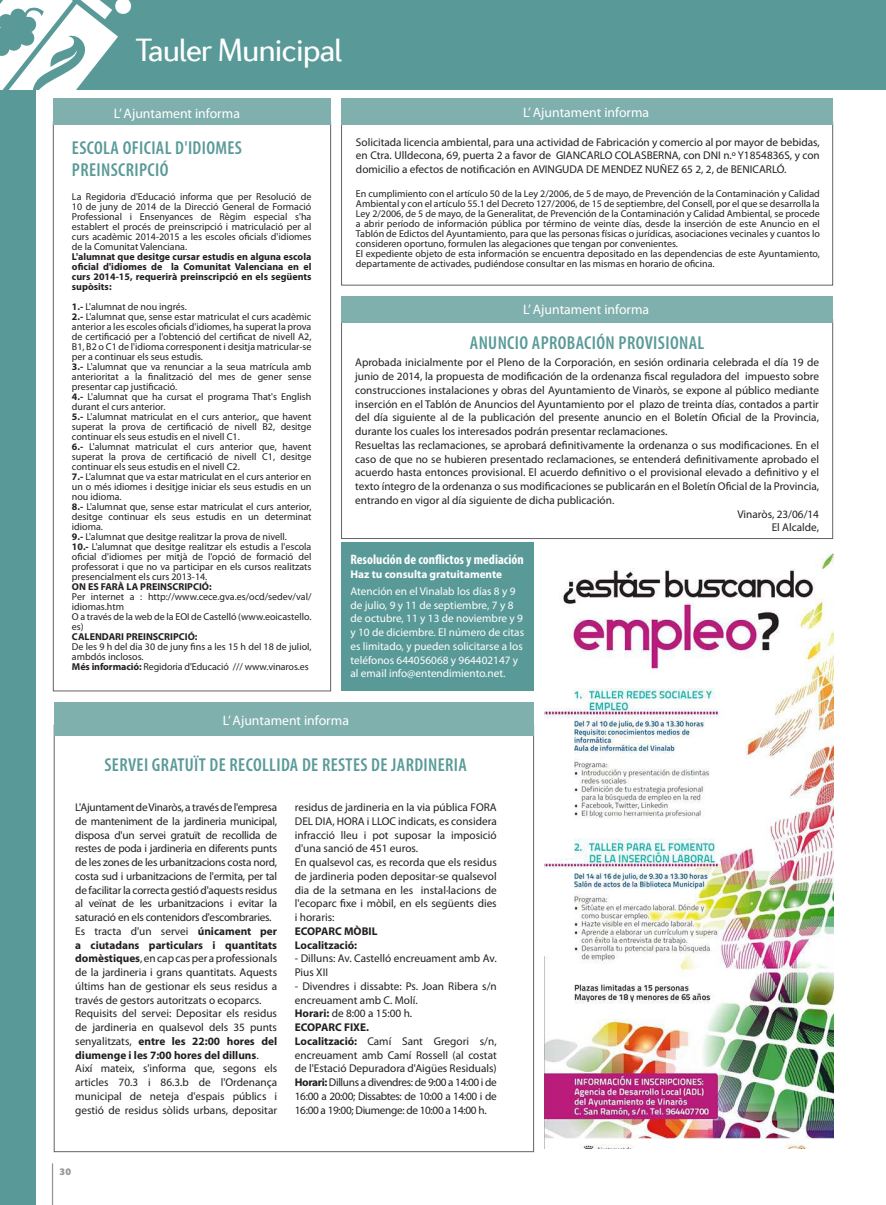
<style>
.page{position:relative;width:886px;height:1205px;background:#fff}
.page>*{position:absolute;margin:0;border:0;box-sizing:border-box;transform-origin:0 0}
.t1{font:32.5px "Diverda Sans Com";letter-spacing:-.04em;color:#fff}
.t2{font:600 condensed 18.75px/22.5px "Myriad Pro";letter-spacing:.02em;color:#599a98}
.t3{font:13.75px "Myriad Pro";color:#fff}
.t4{font:700 condensed 13.75px "Myriad Pro";color:#fff}
.t5{font:11.25px/13.8px "Myriad Pro";color:#231f20}
.t6{font:11.25px/13.8px "Myriad Pro";color:#fff}
.t7{font:700 11.25px "Myriad Pro";color:#fff}
.t8{font:700 11.25px/13.8px "Myriad Pro";color:#231f20}
.t9{font:10px/10px "Myriad Pro";color:#231f20}
.t10{font:700 10px/10px "Myriad Pro";color:#231f20;text-align:justify}
.t11{font:900 10px "Myriad Pro";color:#939598}
.s1{font-weight:700}
</style>
<div class="page">
<hr style="left:52px;top:1163px;width:1px;height:42px;background:#939598">
<div style="left:341px;top:542px;width:193px;height:149px;background:#599a98"></div>
<div style="left:342px;top:296px;width:490px;height:26px;background:#7fb0ad"></div>
<div style="left:341px;top:122px;width:492px;height:163px;border:1px solid #636366"></div>
<div style="left:342px;top:99px;width:490px;height:26px;background:#7fb0ad"></div>
<div style="left:0;top:0;width:35px;height:1205px;background:#599a98"></div>
<div style="left:0;top:0;width:886px;height:89px;background:#599a98"></div>
<svg style="left:0;top:0;width:132px;height:89px"></svg>
<div style="left:53px;top:99px;width:278px;height:26px;background:#7fb0ad"></div>
<div style="left:54px;top:702px;width:480px;height:33px;background:#7fb0ad"></div>
<img style="left:545px;top:551px;width:289px;height:597px">
<h1 class="t1" style="left:136px;top:32px;width:208px">Tauler Municipal</h1>
<p class="t3" style="left:114px;top:105px;width:127px">L’ Ajuntament informa</p>
<h2 class="t2" style="left:72px;top:136px;width:172px">ESCOLA OFICIAL D'IDIOMES<br>PREINSCRIPCIÓ</h2>
<p class="t9" style="left:72px;top:191px;width:241px;text-align:justify">La Regidoria d'Educació informa que per Resolució de 10 de juny de 2014 de la Direcció General de Formació Professional i Ensenyances de Règim especial s'ha establert el procés de preinscripció i matriculació per al curs acadèmic 2014-2015 a les escoles oficials d'idiomes de la Comunitat Valenciana.</p>
<p class="t10" style="left:72px;top:251px;width:241px">L'alumnat que desitge cursar estudis en alguna escola oficial d'idiomes de la Comunitat Valenciana en el curs 2014-15, requerirà preinscripció en els següents supòsits:</p>
<p class="t9" style="left:72px;top:301px;width:241px"><span class="s1">1.-</span> L'alumnat de nou ingrés.<br><span class="s1">2.-</span> L'alumnat que, sense estar matriculat el curs acadèmic anterior a les escoles oficials d'idiomes, ha superat la prova de certificació per a l'obtenció del certificat de nivell A2, B1, B2 o C1 de l'idioma corresponent i desitja matricular-se per a continuar els seus estudis.<br><span class="s1">3.-</span> L'alumnat que va renunciar a la seua matrícula amb anterioritat a la finalització del mes de gener sense presentar cap justificació.<br><span class="s1">4.-</span> L'alumnat que ha cursat el programa That's English durant el curs anterior.<br><span class="s1">5.-</span> L'alumnat matriculat en el curs anterior,, que havent superat la prova de certificació de nivell B2, desitge continuar els seus estudis en el nivell C1.<br><span class="s1">6.-</span> L'alumnat matriculat el curs anterior que, havent superat la prova de certificació de nivell C1, desitge continuar els seus estudis en el nivell C2.<br><span class="s1">7.-</span> L'alumnat que va estar matriculat en el curs anterior en un o més idiomes i desitjge iniciar els seus estudis en un nou idioma.<br><span class="s1">8.-</span> L'alumnat que, sense estar matriculat el curs anterior, desitge continuar els seus estudis en un determinat idioma.<br><span class="s1">9.-</span> L'alumnat que desitge realitzar la prova de nivell.<br><span class="s1">10.-</span> L'alumnat que desitge realitzar els estudis a l'escola oficial d'idiomes per mitjà de l'opció de formació del professorat i que no va participar en els cursos realitzats presencialment els curs 2013-14.</p>
<p class="t10" style="left:72px;top:581px;width:141px">ON ES FARÀ LA PREINSCRIPCIÓ:</p>
<p class="t9" style="left:72px;top:591px;width:241px">Per internet a : http://www.cece.gva.es/ocd/sedev/val/ idiomas.htm<br>O a través de la web de la EOI de Castelló (www.eoicastello. es)</p>
<p class="t10" style="left:72px;top:631px;width:127px">CALENDARI PREINSCRIPCIÓ:</p>
<p class="t9" style="left:72px;top:641px;width:241px">De les 9 h del dia 30 de juny fins a les 15 h del 18 de juliol, ambdós inclosos.<br><span class="s1">Més informació:</span> Regidoria d'Educació /// www.vinaros.es</p>
<p class="t3" style="left:523px;top:104px;width:127px">L’ Ajuntament informa</p>
<p class="t5" style="left:356px;top:135px;width:465px;text-align:justify">Solicitada licencia ambiental, para una actividad de Fabricación y comercio al por mayor de bebidas, en Ctra. Ulldecona, 69, puerta 2 a favor de GIANCARLO COLASBERNA, con DNI n.º Y1854836S, y con domicilio a efectos de notificación en AVINGUDA DE MENDEZ NUÑEZ 65 2, 2, de BENICARLÓ.</p>
<p class="t9" style="left:356px;top:188px;width:465px">En cumplimiento con el artículo 50 de la Ley 2/2006, de 5 de mayo, de Prevención de la Contaminación y Calidad Ambiental y con el artículo 55.1 del Decreto 127/2006, de 15 de septiembre, del Consell, por el que se desarrolla la Ley 2/2006, de 5 de mayo, de la Generalitat, de Prevención de la Contaminación y Calidad Ambiental, se procede a abrir período de información pública por término de veinte días, desde la inserción de este Anuncio en el Tablón de Edictos del Ayuntamiento, para que las personas físicas o jurídicas, asociaciones vecinales y cuantos lo consideren oportuno, formulen las alegaciones que tengan por convenientes.<br>El expediente objeto de esta información se encuentra depositado en las dependencias de este Ayuntamiento, departamente de activades, pudiéndose consultar en las mismas en horario de oficina.</p>
<p class="t3" style="left:523px;top:301px;width:127px">L’ Ajuntament informa</p>
<h2 class="t2" style="left:470px;top:331px;width:236px">ANUNCIO APROBACIÓN PROVISIONAL</h2>
<p class="t5" style="left:355px;top:355px;width:465px">Aprobada inicialmente por el Pleno de la Corporación, en sesión ordinaria celebrada el día 19 de</p>
<p class="t5" style="left:355px;top:369px;width:465px">junio de 2014, la propuesta de modificación de la ordenanza fiscal reguladora del impuesto sobre</p>
<p class="t5" style="left:355px;top:383px;width:465px">construcciones instalaciones y obras del Ayuntamiento de Vinaròs, se expone al público mediante</p>
<p class="t5" style="left:355px;top:397px;width:465px">inserción en el Tablón de Anuncios del Ayuntamiento por el plazo de treinta días, contados a partir</p>
<p class="t5" style="left:355px;top:410px;width:465px">del día siguiente al de la publicación del presente anuncio en el Boletín Oficial de la Provincia,</p>
<p class="t5" style="left:355px;top:424px;width:314px">durante los cuales los interesados podrán presentar reclamaciones.</p>
<p class="t5" style="left:355px;top:438px;width:465px">Resueltas las reclamaciones, se aprobará definitivamente la ordenanza o sus modificaciones. En el</p>
<p class="t5" style="left:355px;top:452px;width:465px">caso de que no se hubieren presentado reclamaciones, se entenderá definitivamente aprobado el</p>
<p class="t5" style="left:355px;top:465px;width:465px">acuerdo hasta entonces provisional. El acuerdo definitivo o el provisional elevado a definitivo y el</p>
<p class="t5" style="left:355px;top:479px;width:465px">texto íntegro de la ordenanza o sus modificaciones se publicarán en el Boletín Oficial de la Provincia,</p>
<p class="t5" style="left:355px;top:493px;width:261px">entrando en vigor al día siguiente de dicha publicación.</p>
<p class="t5" style="left:737px;top:507px;width:83px">Vinaròs, 23/06/14</p>
<p class="t5" style="left:772px;top:520px;width:49px">El Alcalde,</p>
<p class="t4" style="left:350px;top:551px;width:175px">Resolución de conflictos y mediación</p>
<p class="t7" style="left:350px;top:566px;width:153px">Haz tu consulta gratuitamente</p>
<p class="t6" style="left:350px;top:584px;width:175px">Atención en el Vinalab los días 8 y 9 de julio, 9 y 11 de septiembre, 7 y 8 de octubre, 11 y 13 de noviembre y 9 y 10 de diciembre. El número de citas es limitado, y pueden solicitarse a los teléfonos 644056068 y 964402147 y al email info@entendimiento.net.</p>
<p class="t3" style="left:223px;top:712px;width:127px">L’ Ajuntament informa</p>
<h2 class="t2" style="left:104px;top:753px;width:364px">SERVEI GRATUÏT DE RECOLLIDA DE RESTES DE JARDINERIA</h2>
<p class="t5" style="left:75px;top:800px;width:203px">L'Ajuntament de Vinaròs, a través de l'empresa de manteniment de la jardineria municipal, disposa d'un servei gratuït de recollida de restes de poda i jardineria en diferents punts de les zones de les urbanitzacions costa nord, costa sud i urbanitzacions de l'ermita, per tal de facilitar la correcta gestió d'aquests residus al veïnat de les urbanitzacions i evitar la saturació en els contenidors d'escombraries.<br>Es tracta d'un servei <span class="s1">únicament per a ciutadans particulars i quantitats domèstiques</span>, en cap cas per a professionals de la jardineria i grans quantitats. Aquests últims han de gestionar els seus residus a través de gestors autoritzats o ecoparcs.<br>Requisits del servei: Depositar els residus de jardineria en qualsevol dels 35 punts senyalitzats, <span class="s1">entre les 22:00 hores del diumenge i les 7:00 hores del dilluns</span>.<br>Així mateix, s'informa que, segons els articles 70.3 i 86.3.b de l'Ordenança municipal de neteja d'espais públics i gestió de residus sòlids urbans, depositar</p>
<p class="t5" style="left:295px;top:800px;width:203px">residus de jardineria en la via pública FORA DEL DIA, HORA i LLOC indicats, es considera infracció lleu i pot suposar la imposició d'una sanció de 451 euros.<br>En qualsevol cas, es recorda que els residus de jardineria poden depositar-se qualsevol dia de la setmana en les instal·lacions de l'ecoparc fixe i mòbil, en els següents dies i horaris:</p>
<p class="t8" style="left:295px;top:924px;width:84px">ECOPARC MÒBIL<br>Localització:</p>
<p class="t5" style="left:295px;top:951px;width:203px">- Dilluns: Av. Castelló encreuament amb Av.<br>Pius XII</p>
<p class="t5" style="left:295px;top:979px;width:203px">- Divendres i dissabte: Ps. Joan Ribera s/n encreuament amb C. Molí.<br><span class="s1">Horari:</span> de 8:00 a 15:00 h.<br><span class="s1">ECOPARC FIXE.<br>Localització:</span> Camí Sant Gregori s/n, encreuament amb Camí Rossell (al costat de l'Estació Depuradora d'Aigües Residuals)<br><span class="s1">Horari:</span> Dilluns a divendres: de 9:00 a 14:00 i de 16:00 a 20:00; Dissabtes: de 10:00 a 14:00 i de 16:00 a 19:00; Diumenge: de 10:00 a 14:00 h.</p>
<p class="t11" style="left:59px;top:1165px;width:13px">30</p>
</div>
